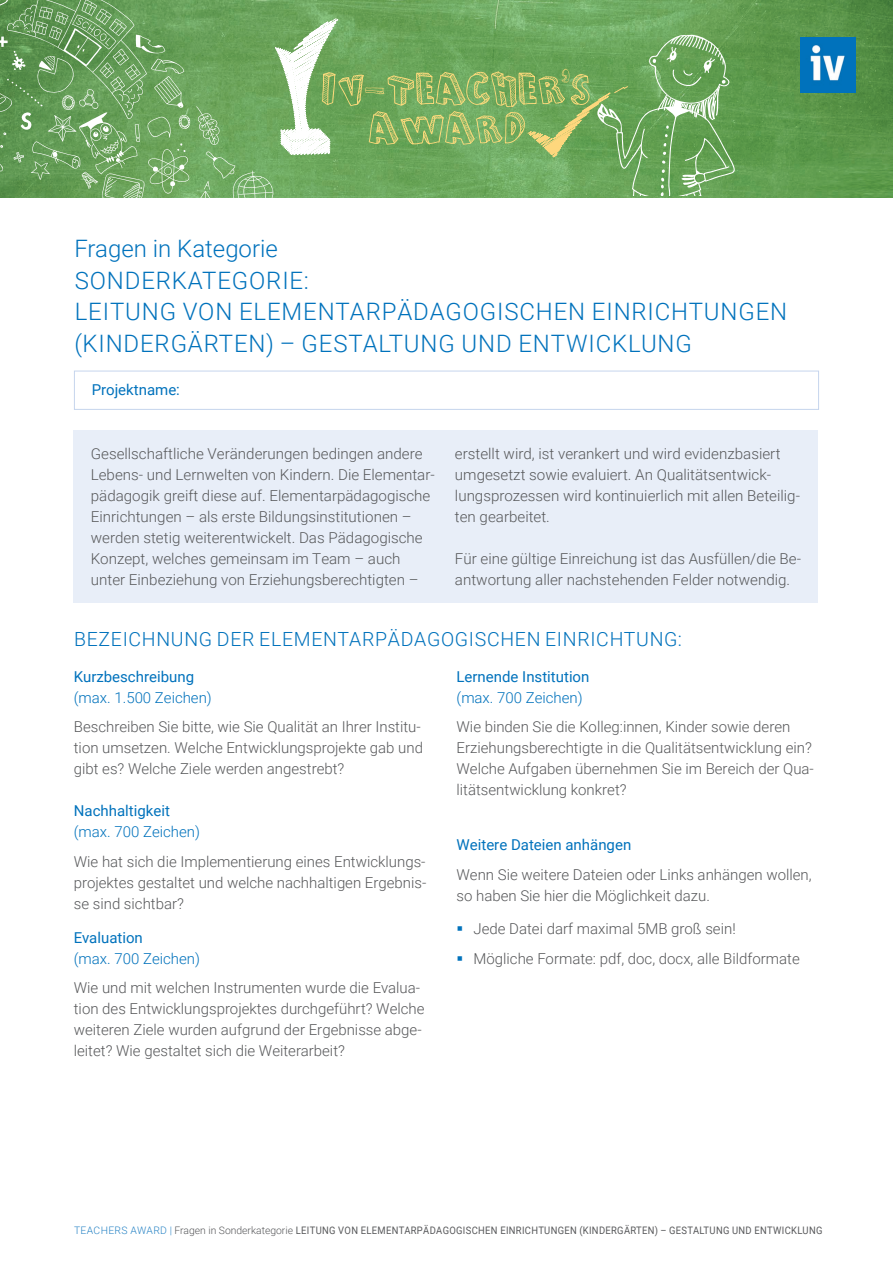
<style>
.page{position:relative;width:893px;height:1263px;background:#fff}
.page>*{position:absolute;margin:0;border:0;box-sizing:border-box;transform-origin:0 0}
.SL{font:300 24px/31.5px "Roboto";letter-spacing:.035em;color:#0072bc}
.SL-2{font:300 19.5px "Roboto";letter-spacing:.035em;color:#0072bc}
.t1{font:300 15px/21px "Roboto";color:#57585a}
.SL-3{font:15px "Roboto";color:#0072bc}
.SL-4{font:300 15px "Roboto";color:#0072bc}
.t2{font:10.35px "Roboto";letter-spacing:.035em;color:#57585a;scale:.91 1}
.s1{font-weight:300;color:#2783c5}
.s2{font-weight:300}
</style>
<div class="page">
<img style="left:339px;top:0;width:554px;height:197px">
<img style="left:491px;top:69px;width:36px;height:39px">
<img style="left:445px;top:111px;width:30px;height:34px">
<svg style="left:0;top:0;width:339px;height:198px;background:#77aa6a"></svg>
<svg style="left:527px;top:34px;width:208px;height:162px;background:#76ab63"></svg>
<div style="left:801px;top:37px;width:55px;height:56px;background:#0072bc"></div>
<img style="left:810px;top:45px;width:35px;height:36px">
<div style="left:74px;top:371px;width:745px;height:39px;border:1px solid #c6d5ed"></div>
<div style="left:74px;top:431px;width:744px;height:172px;background:#e8eef8"></div>
<p class="SL" style="left:74px;top:232px;width:714px">Fragen in Kategorie<br>SONDERKATEGORIE:<br>LEITUNG VON ELEMENTARPÄDAGOGISCHEN EINRICHTUNGEN (KINDERGÄRTEN) – GESTALTUNG UND ENTWICKLUNG</p>
<p class="SL-3" style="left:92px;top:380px;width:90px">Projektname:</p>
<p class="t1" style="left:91px;top:443px;width:345px">Gesellschaftliche Veränderungen bedingen andere Lebens- und Lernwelten von Kindern. Die Elementar&shy;pädagogik greift diese auf. Elementarpädagogische Einrichtungen – als erste Bildungsinstitutionen – werden stetig weiterentwickelt. Das Pädagogische Konzept, welches gemeinsam im Team – auch unter Einbeziehung von Erziehungsberechtigten –</p>
<p class="t1" style="left:455px;top:443px;width:347px">erstellt wird, ist verankert und wird evidenzbasiert umgesetzt sowie evaluiert. An Qualitätsentwick&shy;lungsprozessen wird kontinuierlich mit allen Beteilig&shy;ten gearbeitet.</p>
<p class="t1" style="left:455px;top:548px;width:348px">Für eine gültige Einreichung ist das Ausfüllen/die Be&shy;antwortung aller nachstehenden Felder notwendig.</p>
<p class="SL-2" style="left:74px;top:626px;width:609px">BEZEICHNUNG DER ELEMENTARPÄDAGOGISCHEN EINRICHTUNG:</p>
<p class="SL-3" style="left:74px;top:666px;width:122px">Kurzbeschreibung</p>
<p class="SL-4" style="left:74px;top:687px;width:140px">(max. 1.500 Zeichen)</p>
<p class="t1" style="left:74px;top:716px;width:351px">Beschreiben Sie bitte, wie Sie Qualität an Ihrer Institu&shy;tion umsetzen. Welche Entwicklungsprojekte gab und gibt es? Welche Ziele werden angestrebt?</p>
<p class="SL-3" style="left:74px;top:800px;width:98px">Nachhaltigkeit</p>
<p class="SL-4" style="left:74px;top:821px;width:128px">(max. 700 Zeichen)</p>
<p class="t1" style="left:74px;top:850px;width:354px;text-align:justify">Wie hat sich die Implementierung eines Entwicklungs&shy;projektes gestaltet und welche nachhaltigen Ergebnis&shy;se sind sichtbar?</p>
<p class="SL-3" style="left:74px;top:927px;width:71px">Evaluation</p>
<p class="SL-4" style="left:74px;top:948px;width:128px">(max. 700 Zeichen)</p>
<p class="t1" style="left:74px;top:977px;width:352px">Wie und mit welchen Instrumenten wurde die Evalua&shy;tion des Entwicklungsprojektes durchgeführt? Welche weiteren Ziele wurden aufgrund der Ergebnisse abge&shy;leitet? Wie gestaltet sich die Weiterarbeit?</p>
<p class="SL-3" style="left:457px;top:666px;width:134px">Lernende Institution</p>
<p class="SL-4" style="left:457px;top:687px;width:128px">(max. 700 Zeichen)</p>
<p class="t1" style="left:457px;top:716px;width:359px">Wie binden Sie die Kolleg:innen, Kinder sowie deren Erziehungsberechtigte in die Qualitätsentwicklung ein?<br>Welche Aufgaben übernehmen Sie im Bereich der Qua&shy;litätsentwicklung konkret?</p>
<p class="SL-3" style="left:457px;top:834px;width:176px">Weitere Dateien anhängen</p>
<p class="t1" style="left:457px;top:863px;width:357px">Wenn Sie weitere Dateien oder Links anhängen wollen, so haben Sie hier die Möglichkeit dazu.</p>
<p class="t1" style="left:474px;top:918px;width:264px">Jede Datei darf maximal 5MB groß sein!</p>
<p class="t1" style="left:474px;top:947px;width:328px">Mögliche Formate: pdf, doc, docx, alle Bildformate</p>
<p class="t2" style="left:74px;top:1223px;width:824px"><span class="s1">TEACHERS AWARD |</span> <span class="s2">Fragen in Sonderkategorie</span> LEITUNG VON ELEMENTARPÄDAGOGISCHEN EINRICHTUNGEN (KINDERGÄRTEN) – GESTALTUNG UND ENTWICKLUNG</p>
</div>
